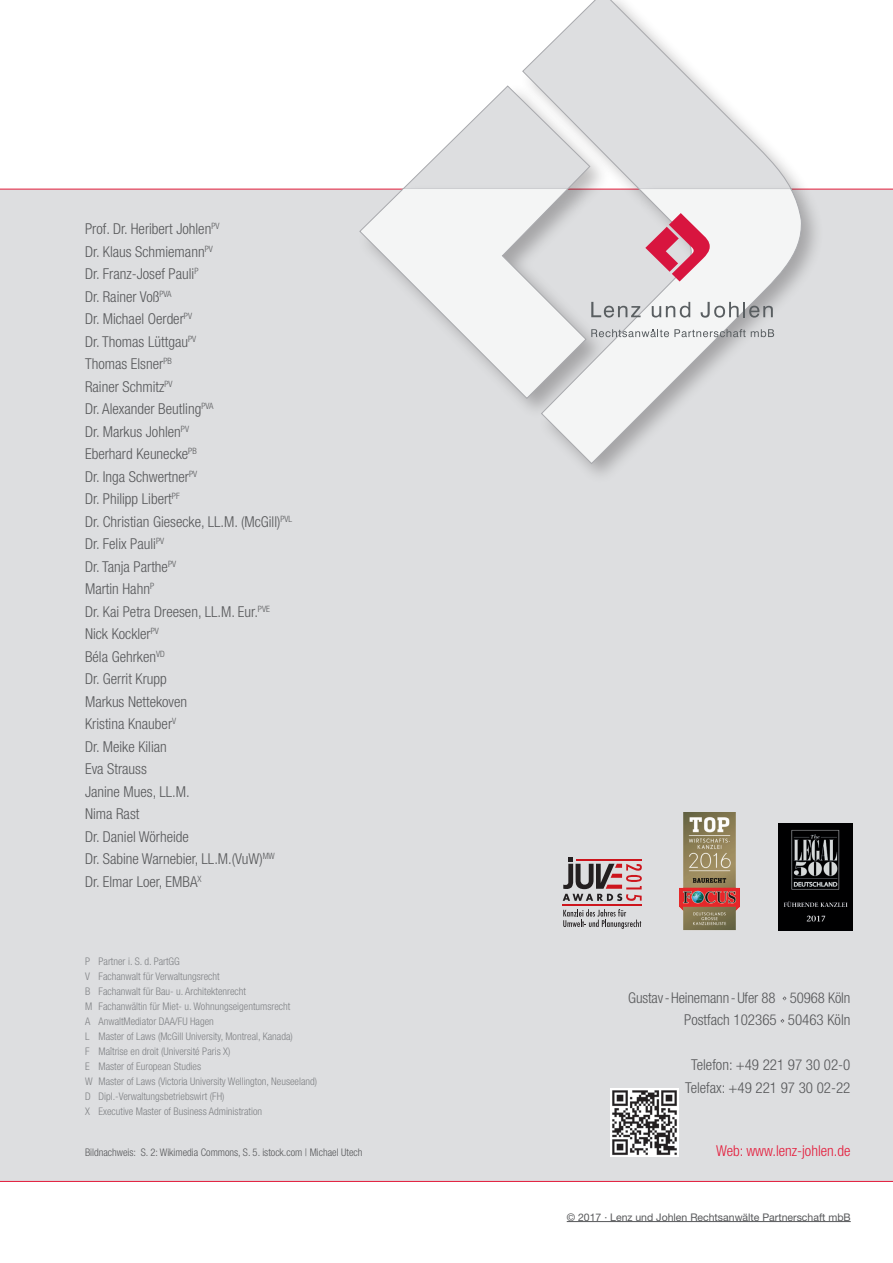
<style>
.page{position:relative;width:893px;height:1263px;background:#fff}
.page>*{position:absolute;margin:0;border:0;box-sizing:border-box;transform-origin:0 0}
.t1{font:300 condensed 15px/22.5px "Helvetica Neue LT Std";color:#57585a;text-align:center}
.t2{font:300 condensed 15px "Helvetica Neue LT Std";color:#e41c3b}
.t3{font:300 condensed 14.85px "Helvetica Neue LT Std";letter-spacing:-.01em;color:#57585a}
.t4{font:300 condensed 10.5px/15px "Helvetica Neue LT Std";color:#808285}
.t5{font:300 condensed 10.5px "Helvetica Neue LT Std";color:#57585a}
.t6{font:10.5px "Helvetica Neue LT Std";color:#57585a}
</style>
<div class="page">
<div style="left:0;top:189px;width:893px;height:993px;background:#dddee0"></div>
<hr style="left:567px;top:1221px;width:284px;height:1px;background:#57585a">
<svg style="left:782px;top:996px;width:4px;height:4px"></svg>
<svg style="left:780px;top:1019px;width:4px;height:4px"></svg>
<svg style="left:522px;top:0;width:270px;height:184px"></svg>
<div style="left:400px;top:82px;width:211px;height:131px;background:#231f20;opacity:.3"></div>
<svg style="left:402px;top:86px;width:188px;height:98px"></svg>
<div style="left:356px;top:184px;width:252px;height:236px;background:#dddee0"></div>
<svg style="left:359px;top:188px;width:179px;height:211px;fill:#f4f5f5"></svg>
<div style="left:538px;top:184px;width:286px;height:301px;background:#231f20;opacity:.3"></div>
<svg style="left:541px;top:188px;width:262px;height:276px;fill:#dddee0"></svg>
<img style="left:611px;top:1088px;width:68px;height:68px">
<svg style="left:645px;top:213px;width:65px;height:68px"></svg>
<svg style="left:591px;top:302px;width:50px;height:16px"></svg>
<svg style="left:652px;top:302px;width:38px;height:16px"></svg>
<svg style="left:701px;top:302px;width:72px;height:16px"></svg>
<svg style="left:591px;top:329px;width:183px;height:8px"></svg>
<svg style="left:563px;top:909px;width:78px;height:20px;background:#b5b5b7"></svg>
<hr style="left:563px;top:904px;width:79px;height:1px;background:#cd151d">
<svg style="left:563px;top:857px;width:79px;height:44px;background:#ad9496"></svg>
<img style="left:679px;top:812px;width:61px;height:121px">
<img style="left:779px;top:824px;width:74px;height:107px">
<p class="t1" style="left:85px;top:217px;width:209px;text-align:left">Prof. Dr. Heribert Johlen<sup>PV<br></sup>Dr. Klaus Schmiemann<sup>PV<br></sup>Dr. Franz-Josef Pauli<sup>P<br></sup>Dr. Rainer Voß<sup>PVA<br></sup>Dr. Michael Oerder<sup>PV<br></sup>Dr. Thomas Lüttgau<sup>PV<br></sup>Thomas Elsner<sup>PB<br></sup>Rainer Schmitz<sup>PV<br></sup>Dr. Alexander Beutling<sup>PVA<br></sup>Dr. Markus Johlen<sup>PV<br></sup>Eberhard Keunecke<sup>PB<br></sup>Dr. Inga Schwertner<sup>PV<br></sup>Dr. Philipp Libert<sup>PF<br></sup>Dr. Christian Giesecke, LL.M. (McGill)<sup>PVL<br></sup>Dr. Felix Pauli<sup>PV<br></sup>Dr. Tanja Parthe<sup>PV<br></sup>Martin Hahn<sup>P<br></sup>Dr. Kai Petra Dreesen, LL.M. Eur.<sup>PVE<br></sup>Nick Kockler<sup>PV<br></sup>Béla Gehrken<sup>VD<br></sup>Dr. Gerrit Krupp<br>Markus Nettekoven<br>Kristina Knauber<sup>V<br></sup>Dr. Meike Kilian<br>Eva Strauss<br>Janine Mues, LL.M.<br>Nima Rast<br>Dr. Daniel Wörheide<br>Dr. Sabine Warnebier, LL.M.(VuW)<sup>MW<br></sup>Dr. Elmar Loer, EMBA<sup>X</sup></p>
<p class="t4" style="left:85px;top:954px;width:234px">P Partner i. S. d. PartGG<br>V Fachanwalt für Verwaltungsrecht<br>B Fachanwalt für Bau- u. Architektenrecht<br>M Fachanwältin für Miet- u. Wohnungseigentumsrecht<br>A AnwaltMediator DAA/FU Hagen<br>L Master of Laws (McGill University, Montreal, Kanada)<br>F Maîtrise en droit (Université Paris X)<br>E Master of European Studies<br>W Master of Laws (Victoria University Wellington, Neuseeland)<br>D Dipl.-Verwaltungsbetriebswirt (FH)<br>X Executive Master of Business Administration</p>
<p class="t3" style="left:628px;top:989px;width:224px">Gustav-Heinemann-Ufer 88 50968 Köln</p>
<p class="t1" style="left:684px;top:1008px;width:168px">Postfach 102365 50463 Köln</p>
<p class="t1" style="left:685px;top:1053px;width:167px">Telefon: +49 221 97 30 02-0<br>Telefax: +49 221 97 30 02-22</p>
<p class="t5" style="left:85px;top:1146px;width:279px">Bildnachweis: S. 2: Wikimedia Commons, S. 5. istock.com | Michael Utech</p>
<p class="t2" style="left:716px;top:1142px;width:136px">Web: www.lenz-johlen.de</p>
<p class="t6" style="left:567px;top:1210px;width:285px">© 2017 · Lenz und Johlen Rechtsanwälte Partnerschaft mbB</p>
</div>
